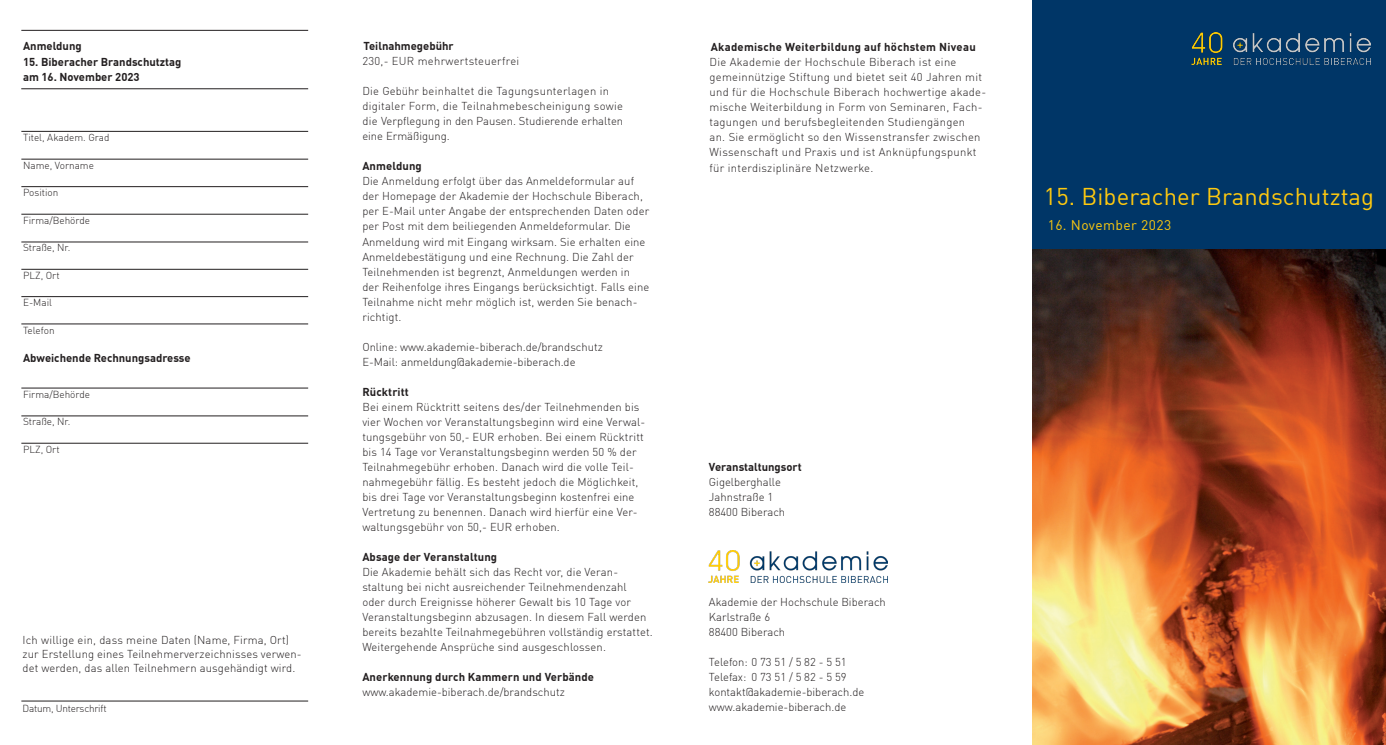
<style>
.page{position:relative;width:1386px;height:745px;background:#fff}
.page>*{position:absolute;margin:0;border:0;box-sizing:border-box;transform-origin:0 0}
.t1{font:23.75px "DIN";letter-spacing:.005em;color:#fec90f}
.t2{font:13.75px "DIN";letter-spacing:.03em;color:#fec90f}
.blazevski{font:300 11.25px/15px "DIN";letter-spacing:.01em;color:#231f20}
.blazevski-2{font:700 11.25px "DIN";color:#231f20}
.blazevski-3{font:700 11.25px "DIN";letter-spacing:.025em;color:#231f20}
.t3{font:300 10px "DIN";color:#231f20}
.t4{font:300 10px "DIN";letter-spacing:-.02em;color:#231f20}
</style>
<div class="page">
<img style="left:1032px;top:248px;width:353px;height:496px">
<div style="left:1031px;top:0;width:354px;height:248px;background:#003667"></div>
<hr style="left:21px;top:30px;width:287px;height:1px;background:#231f20">
<hr style="left:21px;top:131px;width:287px;height:1px;background:#231f20">
<hr style="left:21px;top:159px;width:287px;height:1px;background:#231f20">
<hr style="left:21px;top:186px;width:287px;height:1px;background:#231f20">
<hr style="left:21px;top:214px;width:287px;height:1px;background:#231f20">
<hr style="left:21px;top:241px;width:287px;height:1px;background:#231f20">
<hr style="left:21px;top:269px;width:287px;height:1px;background:#231f20">
<hr style="left:21px;top:296px;width:287px;height:1px;background:#231f20">
<hr style="left:21px;top:323px;width:287px;height:1px;background:#231f20">
<hr style="left:21px;top:387px;width:287px;height:1px;background:#231f20">
<hr style="left:21px;top:415px;width:287px;height:1px;background:#231f20">
<hr style="left:21px;top:442px;width:287px;height:1px;background:#231f20">
<hr style="left:21px;top:700px;width:287px;height:1px;background:#231f20">
<hr style="left:21px;top:88px;width:287px;height:1px;background:#231f20">
<img style="left:1191px;top:32px;width:179px;height:33px">
<img style="left:709px;top:550px;width:179px;height:32px">
<p class="blazevski-2" style="left:23px;top:39px;width:60px">Anmeldung</p>
<p class="blazevski-2" style="left:23px;top:54px;width:160px">15. Biberacher Brandschutztag</p>
<p class="blazevski-2" style="left:23px;top:69px;width:118px">am 16. November 2023</p>
<p class="t3" style="left:23px;top:131px;width:88px">Titel, Akadem. Grad</p>
<p class="t3" style="left:23px;top:159px;width:72px">Name, Vorname</p>
<p class="t3" style="left:23px;top:186px;width:37px">Position</p>
<p class="t3" style="left:23px;top:214px;width:68px">Firma/Behörde</p>
<p class="t3" style="left:23px;top:241px;width:49px">Straße, Nr.</p>
<p class="t3" style="left:23px;top:269px;width:38px">PLZ, Ort</p>
<p class="t3" style="left:23px;top:296px;width:30px">E-Mail</p>
<p class="t3" style="left:23px;top:324px;width:33px">Telefon</p>
<p class="blazevski-2" style="left:23px;top:350px;width:169px">Abweichende Rechnungsadresse</p>
<p class="t3" style="left:23px;top:388px;width:68px">Firma/Behörde</p>
<p class="t3" style="left:23px;top:415px;width:49px">Straße, Nr.</p>
<p class="t3" style="left:23px;top:443px;width:38px">PLZ, Ort</p>
<p class="blazevski" style="left:23px;top:633px;width:281px;line-height:13.8px">Ich willige ein, dass meine Daten (Name, Firma, Ort) zur Erstellung eines Teilnehmerverzeichnisses verwen&shy;det werden, das allen Teilnehmern ausgehändigt wird.</p>
<p class="t4" style="left:23px;top:701px;width:85px">Datum, Unterschrift</p>
<p class="blazevski-2" style="left:363px;top:39px;width:92px">Teilnahmegebühr</p>
<p class="blazevski" style="left:362px;top:54px;width:158px">230,- EUR mehrwertsteuerfrei</p>
<p class="blazevski" style="left:362px;top:84px;width:262px">Die Gebühr beinhaltet die Tagungsunterlagen in digitaler Form, die Teilnahmebescheinigung sowie die Verpflegung in den Pausen. Studierende erhalten</p>
<p class="blazevski" style="left:362px;top:129px;width:89px">eine Ermäßigung.</p>
<p class="blazevski-2" style="left:362px;top:159px;width:61px">Anmeldung</p>
<p class="blazevski" style="left:362px;top:174px;width:288px">Die Anmeldung erfolgt über das Anmeldeformular auf der Homepage der Akademie der Hochschule Biberach, per E-Mail unter Angabe der entsprechenden Daten oder per Post mit dem beiliegenden Anmeldeformular. Die Anmeldung wird mit Eingang wirksam. Sie erhalten eine Anmeldebestätigung und eine Rechnung. Die Zahl der Teilnehmenden ist begrenzt, Anmeldungen werden in der Reihenfolge ihres Eingangs berücksichtigt. Falls eine Teilnahme nicht mehr möglich ist, werden Sie benach&shy;richtigt.</p>
<p class="blazevski" style="left:362px;top:339px;width:242px">Online: www.akademie-biberach.de/brandschutz</p>
<p class="blazevski" style="left:362px;top:354px;width:215px">E-Mail: anmeldung@akademie-biberach.de</p>
<p class="blazevski-2" style="left:362px;top:384px;width:48px">Rücktritt</p>
<p class="blazevski" style="left:362px;top:399px;width:284px">Bei einem Rücktritt seitens des/der Teilnehmenden bis vier Wochen vor Veranstaltungsbeginn wird eine Verwal&shy;tungsgebühr von 50,- EUR erhoben. Bei einem Rücktritt bis 14 Tage vor Veranstaltungsbeginn werden 50 % der Teilnahmegebühr erhoben. Danach wird die volle Teil&shy;nahmegebühr fällig. Es besteht jedoch die Möglichkeit, bis drei Tage vor Veranstaltungsbeginn kostenfrei eine Vertretung zu benennen. Danach wird hierfür eine Ver&shy;waltungsgebühr von 50,- EUR erhoben.</p>
<p class="blazevski-2" style="left:362px;top:549px;width:136px">Absage der Veranstaltung</p>
<p class="blazevski" style="left:362px;top:564px;width:292px">Die Akademie behält sich das Recht vor, die Veran&shy;staltung bei nicht ausreichender Teilnehmendenzahl<br>oder durch Ereignisse höherer Gewalt bis 10 Tage vor Veranstaltungsbeginn abzusagen. In diesem Fall werden bereits bezahlte Teilnahmegebühren vollständig erstattet.<br>Weitergehende Ansprüche sind ausgeschlossen.</p>
<p class="blazevski-2" style="left:362px;top:669px;width:233px">Anerkennung durch Kammern und Verbände</p>
<p class="blazevski" style="left:362px;top:684px;width:204px">www.akademie-biberach.de/brandschutz</p>
<p class="blazevski-3" style="left:711px;top:40px;width:266px">Akademische Weiterbildung auf höchstem Niveau</p>
<p class="blazevski" style="left:709px;top:55px;width:278px">Die Akademie der Hochschule Biberach ist eine gemeinnützige Stiftung und bietet seit 40 Jahren mit und für die Hochschule Biberach hochwertige akade&shy;mische Weiterbildung in Form von Seminaren, Fach&shy;tagungen und berufsbegleitenden Studiengängen<br>an. Sie ermöglicht so den Wissenstransfer zwischen Wissenschaft und Praxis und ist Anknüpfungspunkt für interdisziplinäre Netzwerke.</p>
<p class="blazevski-2" style="left:709px;top:459px;width:94px">Veranstaltungsort</p>
<p class="blazevski" style="left:709px;top:474px;width:73px">Gigelberghalle</p>
<p class="blazevski" style="left:709px;top:489px;width:66px">Jahnstraße 1</p>
<p class="blazevski" style="left:709px;top:504px;width:78px">88400 Biberach</p>
<p class="blazevski" style="left:709px;top:594px;width:178px">Akademie der Hochschule Biberach</p>
<p class="blazevski" style="left:709px;top:609px;width:63px">Karlstraße 6</p>
<p class="blazevski" style="left:709px;top:624px;width:78px">88400 Biberach</p>
<p class="blazevski" style="left:709px;top:654px;width:139px">Telefon: 0 73 51 / 5 82 - 5 51</p>
<p class="blazevski" style="left:709px;top:669px;width:139px">Telefax: 0 73 51 / 5 82 - 5 59</p>
<p class="blazevski" style="left:709px;top:684px;width:157px">kontakt@akademie-biberach.de</p>
<p class="blazevski" style="left:709px;top:699px;width:139px">www.akademie-biberach.de</p>
<p class="t1" style="left:1044px;top:182px;width:332px">15. Biberacher Brandschutztag</p>
<p class="t2" style="left:1047px;top:217px;width:125px">16. November 2023</p>
</div>
